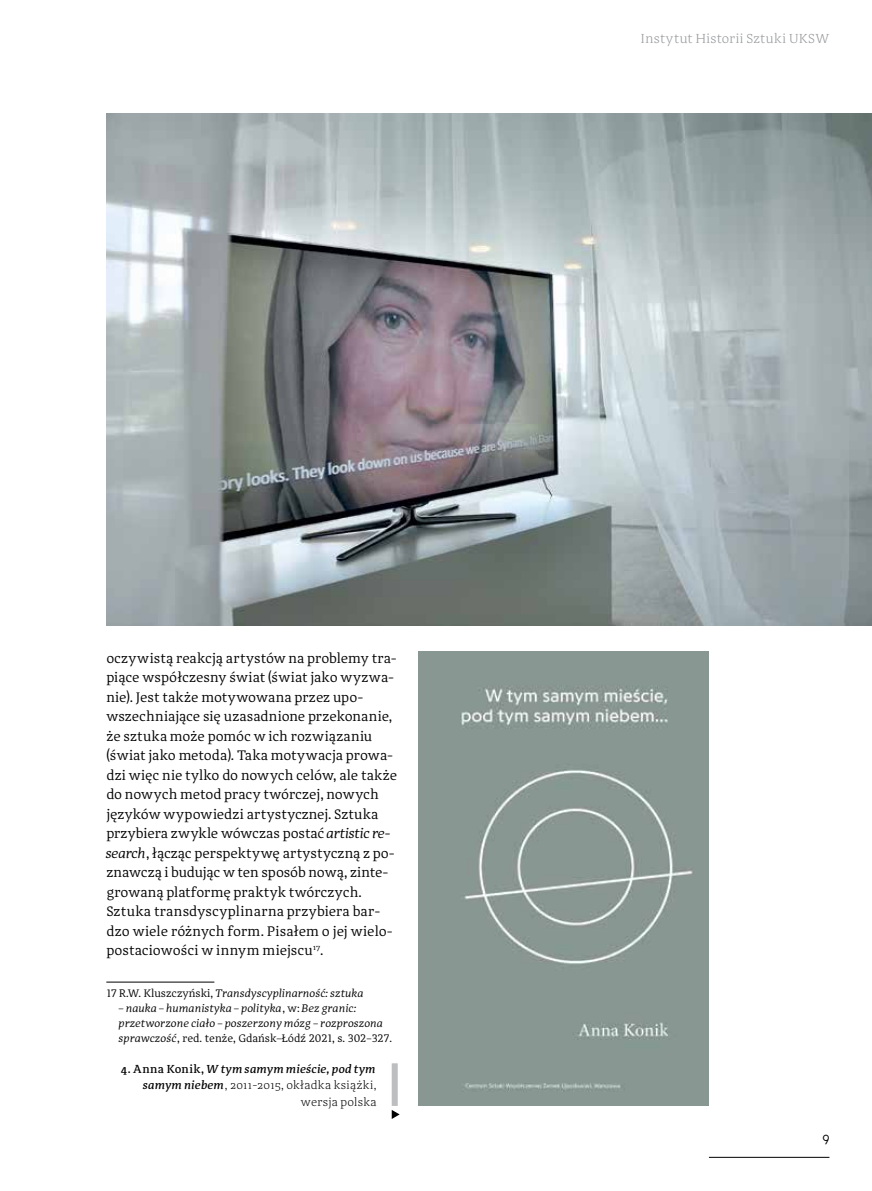
<style>
.page{position:relative;width:872px;height:1191px;background:#fff}
.page>*{position:absolute;margin:0;border:0;box-sizing:border-box;transform-origin:0 0}
.t1{font:14.25px/19.5px "Adagio Serif";color:#000}
.t2{font:300 13.5px "Adagio Serif";letter-spacing:.03em;color:#939598}
.t3{font:300 12px/16.5px "Adagio Serif";letter-spacing:.02em;color:#000;text-align:right}
.t4{font:100 12px "Nordica";color:#000}
.t5{font:italic 11.25px/15px "Adagio Serif";color:#000}
.s1{font-style:italic}
.s2{font-style:normal}
.s3{font-weight:500}
.s4{font-weight:500;font-style:italic}
</style>
<div class="page">
<hr style="left:709px;top:1157px;width:120px;height:1px;background:#000">
<hr style="left:106px;top:981px;width:108px;height:1px;background:#000">
<img style="left:106px;top:113px;width:766px;height:513px">
<img style="left:419px;top:651px;width:290px;height:455px">
<div style="left:392px;top:1063px;width:6px;height:43px;background:#bcbec0"></div>
<svg style="left:392px;top:1110px;width:7px;height:9px"></svg>
<p class="t1" style="left:106px;top:648px;width:292px">oczywistą reakcją artystów na problemy tra&shy;piące współczesny świat (świat jako wyzwa&shy;nie). Jest także motywowana przez upo&shy;wszechniające się uzasadnione przekonanie, że sztuka może pomóc w ich rozwiązaniu (świat jako metoda). Taka motywacja prowa&shy;dzi więc nie tylko do nowych celów, ale także do nowych metod pracy twórczej, nowych języków wypowiedzi artystycznej. Sztuka przybiera zwykle wówczas postać <span class="s1">artistic re&shy;search</span>, łącząc perspektywę artystyczną z po&shy;znawczą i budując w ten sposób nową, zinte&shy;growaną platformę praktyk twórczych.<br>Sztuka transdyscyplinarna przybiera bar&shy;dzo wiele różnych form. Pisałem o jej wielo&shy;postaciowości w innym miejscu<sup>17</sup>.</p>
<p class="t5" style="left:106px;top:986px;width:259px"><span class="s2">17 R.W. Kluszczyński,</span> Transdyscyplinarność: sztuka</p>
<p class="t5" style="left:119px;top:1001px;width:274px">– nauka – humanistyka – polityka<span class="s2">, w:</span> Bez granic: przetworzone ciało – poszerzony mózg – rozproszona sprawczość<span class="s2">, red. tenże, Gdańsk–Łódź 2021, s. 302–327.</span></p>
<p class="t3" style="left:121px;top:1060px;width:257px"><span class="s3">4. Anna Konik,</span> <span class="s4">W tym samym mieście, pod tym samym niebem</span>, 2011-2015, okładka książki, wersja polska</p>
<p class="t2" style="left:641px;top:30px;width:190px">Instytut Historii Sztuki UKSW</p>
<p class="t4" style="left:822px;top:1134px;width:8px">9</p>
</div>
